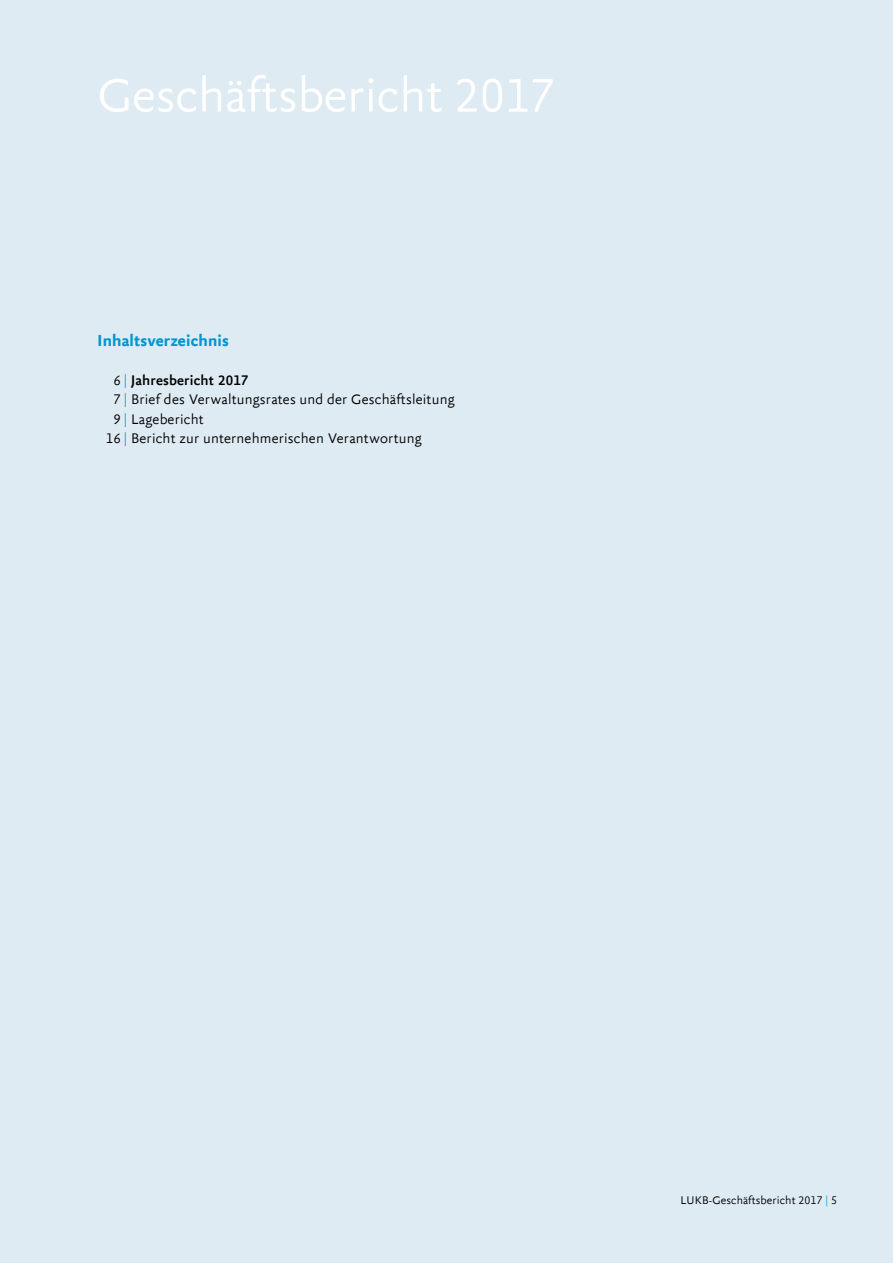
<style>
.page{position:relative;width:893px;height:1263px;background:#dfebf3}
.page>*{position:absolute;margin:0;border:0;box-sizing:border-box;transform-origin:0 0}
.t1{font:300 51px "Yoga Sansfor LUKB";letter-spacing:-.005em;color:#fff}
.t2{font:700 17.25px "Yoga Sansfor LUKB";letter-spacing:.01em;color:#0096d2}
.t3{font:300 15px "Yoga Sansfor LUKB";letter-spacing:.01em;color:#000}
.t4{font:500 15px "Yoga Sansfor LUKB";letter-spacing:.01em;color:#000}
.t5{font:300 12px "Yoga Sansfor LUKB";letter-spacing:.005em;color:#000}
.s1{font-weight:300}
.s2{font-weight:300;color:#0096d2}
.s3{color:#0096d2}
</style>
<div class="page">
<h1 class="t1" style="left:98px;top:66px;width:459px">Geschäftsbericht 2017</h1>
<p class="t2" style="left:98px;top:330px;width:133px">Inhaltsverzeichnis</p>
<p class="t4" style="left:113px;top:371px;width:137px"><span class="s1">6</span> <span class="s2">|</span> Jahresbericht 2017</p>
<p class="t3" style="left:113px;top:391px;width:343px">7 <span class="s3">|</span> Brief des Verwaltungsrates und der Geschäftsleitung</p>
<p class="t3" style="left:113px;top:410px;width:92px">9 <span class="s3">|</span> Lagebericht</p>
<p class="t3" style="left:106px;top:430px;width:317px">16 <span class="s3">|</span> Bericht zur unternehmerischen Verantwortung</p>
<p class="t5" style="left:681px;top:1193px;width:158px">LUKB-Geschäftsbericht 2017 <span class="s3">|</span> 5</p>
</div>
